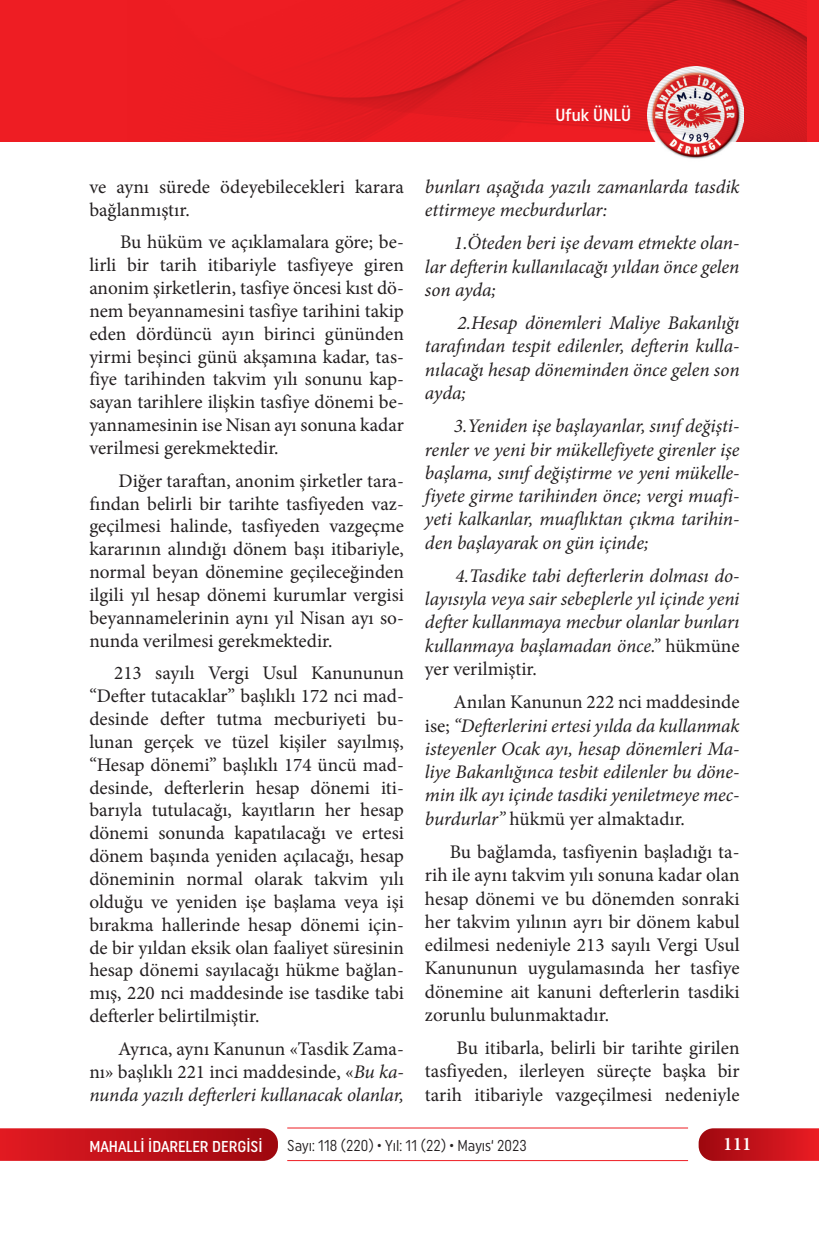
<style>
.page{position:relative;width:819px;height:1241px;background:#fff}
.page>*{position:absolute;margin:0;border:0;box-sizing:border-box;transform-origin:0 0}
.t1{font:19.25px/22.8px "Minion Pro";color:#231f20;text-align:justify}
.t2{font:italic 19.25px/23.3px "Minion Pro";letter-spacing:-.005em;color:#231f20;text-align:justify}
.t3{font:600 19.25px "Minion Pro";color:#fff}
.t4{font:500 17.5px "Uniform Condensed";color:#fff}
.t5{font:15.75px "Uniform Condensed";color:#231f20;scale:.95 1}
.t6{font:500 15.75px "Uniform Condensed";color:#fff}
.s1{font-style:italic}
.s2{font-style:normal}
</style>
<div class="page">
<svg style="left:0;top:1128px;width:278px;height:32px;background:#c1151c"></svg>
<svg style="left:698px;top:1128px;width:121px;height:32px;background:#c61a22"></svg>
<hr style="left:287px;top:1127px;width:401px;height:1px;background:#ee1d23">
<hr style="left:287px;top:1159px;width:401px;height:1px;background:#ee1d23">
<div style="left:0;top:0;width:819px;height:141px;background:#ee1d23"></div>
<img style="left:647px;top:141px;width:96px;height:18px">
<img style="left:256px;top:0;width:550px;height:141px">
<p class="t4" style="left:555px;top:105px;width:77px">Ufuk ÜNLÜ</p>
<p class="t1" style="left:89px;top:175px;width:316px">ve aynı sürede ödeyebilecekleri karara bağlanmıştır.</p>
<p class="t1" style="left:89px;top:231px;width:316px;text-indent:31px">Bu hüküm ve açıklamalara göre; be&shy;lirli bir tarih itibariyle tasfiyeye giren anonim şirketlerin, tasfiye öncesi kıst dö&shy;nem beyannamesini tasfiye tarihini takip eden dördüncü ayın birinci gününden yirmi beşinci günü akşamına kadar, tas&shy;fiye tarihinden takvim yılı sonunu kap&shy;sayan tarihlere ilişkin tasfiye dönemi be&shy;yannamesinin ise Nisan ayı sonuna kadar verilmesi gerekmektedir.</p>
<p class="t1" style="left:89px;top:469px;width:316px;text-indent:29px">Diğer taraftan, anonim şirketler tara&shy;fından belirli bir tarihte tasfiyeden vaz&shy;geçilmesi halinde, tasfiyeden vazgeçme kararının alındığı dönem başı itibariyle, normal beyan dönemine geçileceğinden ilgili yıl hesap dönemi kurumlar vergisi beyannamelerinin aynı yıl Nisan ayı so&shy;nunda verilmesi gerekmektedir.</p>
<p class="t1" style="left:89px;top:661px;width:316px;text-indent:25px">213 sayılı Vergi Usul Kanununun “Defter tutacaklar” başlıklı 172 nci mad&shy;desinde defter tutma mecburiyeti bu&shy;lunan gerçek ve tüzel kişiler sayılmış, “Hesap dönemi” başlıklı 174 üncü mad&shy;desinde, defterlerin hesap dönemi iti&shy;barıyla tutulacağı, kayıtların her hesap dönemi sonunda kapatılacağı ve ertesi dönem başında yeniden açılacağı, hesap döneminin normal olarak takvim yılı olduğu ve yeniden işe başlama veya işi bırakma hallerinde hesap dönemi için&shy;de bir yıldan eksik olan faaliyet süresinin hesap dönemi sayılacağı hükme bağlan&shy;mış, 220 nci maddesinde ise tasdike tabi defterler belirtilmiştir.</p>
<p class="t1" style="left:89px;top:1037px;width:316px;text-indent:29px">Ayrıca, aynı Kanunun «Tasdik Zama&shy;nı» başlıklı 221 inci maddesinde, «<span class="s1">Bu ka&shy;nunda yazılı defterleri kullanacak olanlar,</span></p>
<p class="t2" style="left:425px;top:175px;width:316px">bunları aşağıda yazılı zamanlarda tasdik ettirmeye mecburdurlar:</p>
<p class="t2" style="left:425px;top:231px;width:316px;text-indent:29px">1.Öteden beri işe devam etmekte olan&shy;lar defterin kullanılacağı yıldan önce gelen son ayda;</p>
<p class="t2" style="left:425px;top:311px;width:316px;text-indent:32px">2.Hesap dönemleri Maliye Bakanlığı tarafından tespit edilenler, defterin kulla&shy;nılacağı hesap döneminden önce gelen son ayda;</p>
<p class="t2" style="left:425px;top:414px;width:316px;text-indent:29px">3.Yeniden işe başlayanlar, sınıf değişti&shy;renler ve yeni bir mükellefiyete girenler işe başlama, sınıf değiştirme ve yeni mükelle&shy;fiyete girme tarihinden önce; vergi muafi&shy;yeti kalkanlar, muaflıktan çıkma tarihin&shy;den başlayarak on gün içinde;</p>
<p class="t2" style="left:425px;top:564px;width:316px;text-indent:30px">4.Tasdike tabi defterlerin dolması do&shy;layısıyla veya sair sebeplerle yıl içinde yeni defter kullanmaya mecbur olanlar bunları kullanmaya başlamadan önce.” <span class="s2">hükmüne yer verilmiştir.</span></p>
<p class="t2" style="left:425px;top:690px;width:316px;text-indent:29px"><span class="s2">Anılan Kanunun 222 nci maddesinde ise;</span> “Defterlerini ertesi yılda da kullanmak isteyenler Ocak ayı, hesap dönemleri Ma&shy;liye Bakanlığınca tesbit edilenler bu döne&shy;min ilk ayı içinde tasdiki yeniletmeye mec&shy;burdurlar” <span class="s2">hükmü yer almaktadır.</span></p>
<p class="t1" style="left:425px;top:840px;width:316px;line-height:23.3px;text-indent:25px">Bu bağlamda, tasfiyenin başladığı ta&shy;rih ile aynı takvim yılı sonuna kadar olan hesap dönemi ve bu dönemden sonraki her takvim yılının ayrı bir dönem kabul edilmesi nedeniyle 213 sayılı Vergi Usul Kanununun uygulamasında her tasfiye dönemine ait kanuni defterlerin tasdiki zorunlu bulunmaktadır.</p>
<p class="t1" style="left:425px;top:1036px;width:316px;line-height:23.3px;text-indent:32px">Bu itibarla, belirli bir tarihte girilen tasfiyeden, ilerleyen süreçte başka bir tarih itibariyle vazgeçilmesi nedeniyle</p>
<p class="t6" style="left:89px;top:1136px;width:175px">MAHALLİ İDARELER DERGİSİ</p>
<p class="t5" style="left:287px;top:1136px;width:253px">Sayı: 118 (220) • Yıl: 11 (22) • Mayıs‘ 2023</p>
<p class="t3" style="left:723px;top:1130px;width:30px">111</p>
</div>
